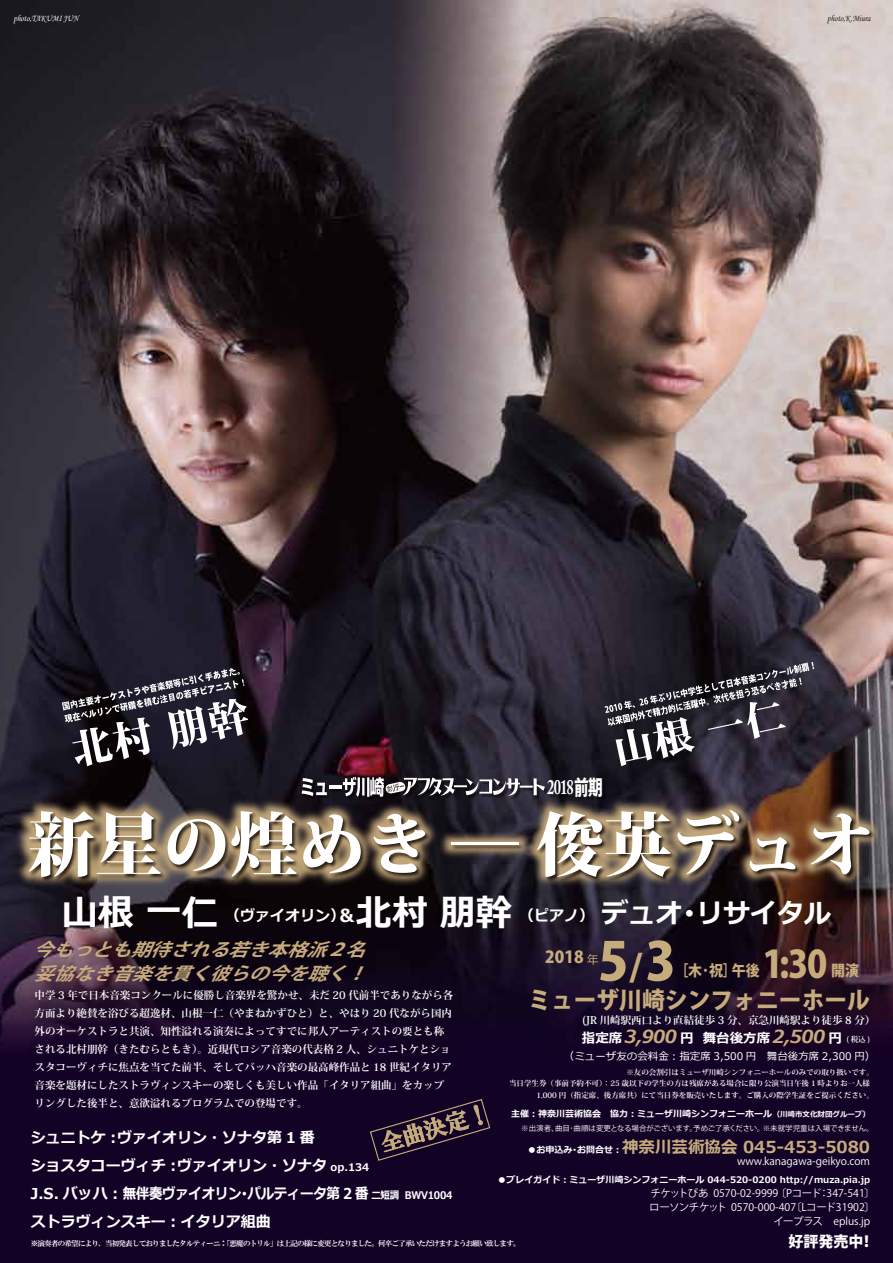
<style>
.page{position:relative;width:893px;height:1263px;background:#fff}
.page>*{position:absolute;margin:0;border:0;box-sizing:border-box;transform-origin:0 0}
.t1{font:800 69px "Koz Min Pr 6 N";color:#fff}
.t2{font:800 52.5px "Koz Go Pr 6 N";color:#c6ab7d}
.t3{font:800 37.5px "Koz Go Pr 6 N";color:#c6ab7d;scale:.93 1}
.t4{font:700 36px "Meiryo";color:#fff}
.t5{font:700 27px "Meiryo";color:#fff}
.t6{font:800 24px "Koz Go Pro";color:#c6ab7d;scale:.95 1}
.t7{font:700 20.55px "Adobe Caslon Pro";color:#fff;scale:.71 1}
.t8{font:italic 700 17.7px/24.2px "Koz Go Pro";color:#c6ab7d;scale:1.1 1}
.t9{font:700 16.5px "Meiryo";color:#c6ab7d}
.t10{font:800 16.5px "Koz Go Pr 6 N";color:#c6ab7d}
.t11{font:700 15px/27.8px "Meiryo";color:#fff}
.t12{font:800 15px "Koz Go Pro";color:#c6ab7d;scale:.93 1}
.t13{font:800 15px "Koz Go Pro";color:#fff}
.t14{font:700 13.5px "Meiryo";color:#fff}
.t15{font:700 10.5px/18px "Koz Min Pr 6 N";color:#fff}
.t16{font:10.5px "Koz Go Pro";color:#fff}
.t17{font:10.5px "Meiryo";color:#fff}
.t18{font:700 10.5px "Koz Min Pro";color:#fff}
.t19{font:700 9px "Meiryo";color:#fff}
.t20{font:9px "Monotype Corsiva";color:#fff;scale:.9 1}
.t21{font:9px "Monotype Corsiva";color:#221815;scale:.9 1}
.t22{font:700 7.5px "Koz Min Pro";color:#fff}
.t23{font:7.5px "HG Mincho E";letter-spacing:-.1em;color:#fff}
.t24{font:7.5px "Koz Go Pro";letter-spacing:-.02em;color:#fff}
.s1{font-family:"Koz Go Pro";font-weight:800}
.s2{font-size:18px}
.s3{font-size:36px}
.s4{font-size:15px}
.s5{font-family:"Koz Go Pro";font-weight:400;font-size:12px}
.s6{font-style:italic;font-size:18px;color:#c6ab7d}
.s7{font-family:"Koz Min Pro";font-size:7.5px}
.s8{font-size:7.5px}
.s9{font-size:9px;color:#fff}
.s10{font-size:10.5px}
</style>
<div class="page">
<img style="left:0;top:0;width:893px;height:1263px">
<img style="left:0;top:744px;width:893px;height:206px">
<img style="left:2px;top:807px;width:891px;height:96px">
<img style="left:302px;top:777px;width:310px;height:35px">
<svg style="left:302px;top:778px;width:25px;height:18px"></svg>
<hr style="left:329px;top:785px;width:13px;height:4px;background:#fff">
<svg style="left:343px;top:777px;width:202px;height:20px"></svg>
<svg style="left:62px;top:668px;width:186px;height:98px;background:#48454e"></svg>
<svg style="left:604px;top:662px;width:210px;height:104px;background:#403d47"></svg>
<svg style="left:369px;top:1098px;width:122px;height:63px;background:#311f35"></svg>
<p class="t20" style="left:13px;top:12px;width:74px">photo,TAKUMI JUN</p>
<p class="t21" style="left:827px;top:12px;width:50px">photo,K.Miura</p>
<h3 class="t7" style="left:547px;top:775px;width:80px">2018<span class="s1">前期</span></h3>
<h1 class="t1" style="left:27px;top:806px;width:849px">新星の煌めき ― 俊英デュオ</h1>
<h3 class="t4" style="left:62px;top:888px;width:157px">山根 一仁</h3>
<h3 class="t11" style="left:225px;top:902px;width:288px">（ヴァイオリン）<span class="s2">＆</span><span class="s3">北村 朋幹</span></h3>
<h3 class="t5" style="left:519px;top:894px;width:314px"><span class="s4">（ピアノ）　</span>デュオ･リサイタル</h3>
<h3 class="t10" style="left:545px;top:947px;width:55px">2018 <span class="s5">年</span></h3>
<h2 class="t2" style="left:598px;top:932px;width:79px">5<span class="s3">/</span>3</h2>
<h3 class="t8" style="left:33px;top:938px;width:314px">今もっとも期待される若き本格派２名妥協なき音楽を貫く彼らの今を聴く！</h3>
<h3 class="t3" style="left:763px;top:943px;width:71px">1:30</h3>
<h3 class="t12" style="left:674px;top:960px;width:93px">［木･祝］午後</h3>
<h3 class="t12" style="left:831px;top:960px;width:31px">開演</h3>
<h3 class="t6" style="left:528px;top:984px;width:362px">ミューザ川崎シンフォニーホール</h3>
<p class="t18" style="left:582px;top:1012px;width:295px">(JR 川崎駅西口より直結徒歩 3 分、京急川崎駅より徒歩 8 分）</p>
<p class="t15" style="left:35px;top:986px;width:420px">中学 3 年で日本音楽コンクールに優勝し音楽界を驚かせ、未だ 20 代前半でありながら各方面より絶賛を浴びる超逸材、山根一仁（やまねかずひと）と、やはり 20 代ながら国内外のオーケストラと共演、知性溢れる演奏によってすでに邦人アーティストの要とも称される北村朋幹（きたむらともき）。近現代ロシア音楽の代表格 2 人、シュニトケとショスタコーヴィチに焦点を当てた前半、そしてバッハ音楽の最高峰作品と 18 世紀イタリア音楽を題材にしたストラヴィンスキーの楽しくも美しい作品「イタリア組曲」をカップリングした後半と、意欲溢れるプログラムでの登場です。</p>
<p class="t14" style="left:582px;top:1028px;width:290px">指定席 <span class="s6">3,900</span> 円 舞台後方席 <span class="s6">2,500</span> 円 <span class="s7">( 税込 )</span></p>
<p class="t17" style="left:564px;top:1049px;width:313px">（ミューザ友の会料金：指定席 3,500 円　舞台後方席 2,300 円）</p>
<p class="t22" style="left:626px;top:1066px;width:249px">※友の会割引はミューザ川崎シンフォニーホールのみでの取り扱いです。</p>
<p class="t22" style="left:509px;top:1078px;width:362px">当日学生券（事前予約不可）：25 歳以下の学生の方は残席がある場合に限り公演当日午後 1 時よりお一人様</p>
<p class="t22" style="left:536px;top:1089px;width:339px">1,000 円（指定席、後方席共）にて当日券を販売いたします。ご購入の際学生証をご提示ください。</p>
<p class="t19" style="left:511px;top:1108px;width:360px">主催：神奈川芸術協会　協力：ミューザ川崎シンフォニーホール <span class="s8">（川崎市文化財団グループ）</span></p>
<p class="t24" style="left:521px;top:1123px;width:354px">※出演者、曲目･曲順は変更となる場合がございます。予めご了承ください。※未就学児童は入場できません。</p>
<h3 class="t9" style="left:527px;top:1135px;width:344px"><span class="s9">●お申込み･お問合せ：</span>神奈川芸術協会 045-453-5080</h3>
<p class="t16" style="left:737px;top:1155px;width:135px">www.kanagawa-geikyo.com</p>
<p class="t19" style="left:497px;top:1173px;width:374px">●プレイガイド：ミューザ川崎シンフォニーホール 044-520-0200 http://muza.pia.jp</p>
<p class="t16" style="left:650px;top:1186px;width:226px">チケットぴあ 0570-02-9999 〔Pコード：347-541〕</p>
<p class="t16" style="left:649px;top:1200px;width:227px">ローソンチケット 0570-000-407〔Lコード31902〕</p>
<p class="t16" style="left:773px;top:1214px;width:98px">イープラス　eplus.jp</p>
<h3 class="t13" style="left:788px;top:1232px;width:87px">好評発売中！</h3>
<h3 class="t11" style="left:31px;top:1125px;width:423px">シュニトケ：ヴァイオリン・ソナタ第 1 番<br>ショスタコーヴィチ：ヴァイオリン・ソナタ <span class="s10">op.134<br></span>J.S. バッハ：無伴奏ヴァイオリン･パルティータ第 2 番 <span class="s10">ニ短調 BWV1004</span>ストラヴィンスキー：イタリア組曲</h3>
<p class="t23" style="left:31px;top:1239px;width:491px">※演奏者の希望により、当初発表しておりましたタルティーニ：「悪魔のトリル」は上記の様に変更となりました。何卒ご了承いただけますようお願い致します。</p>
</div>
